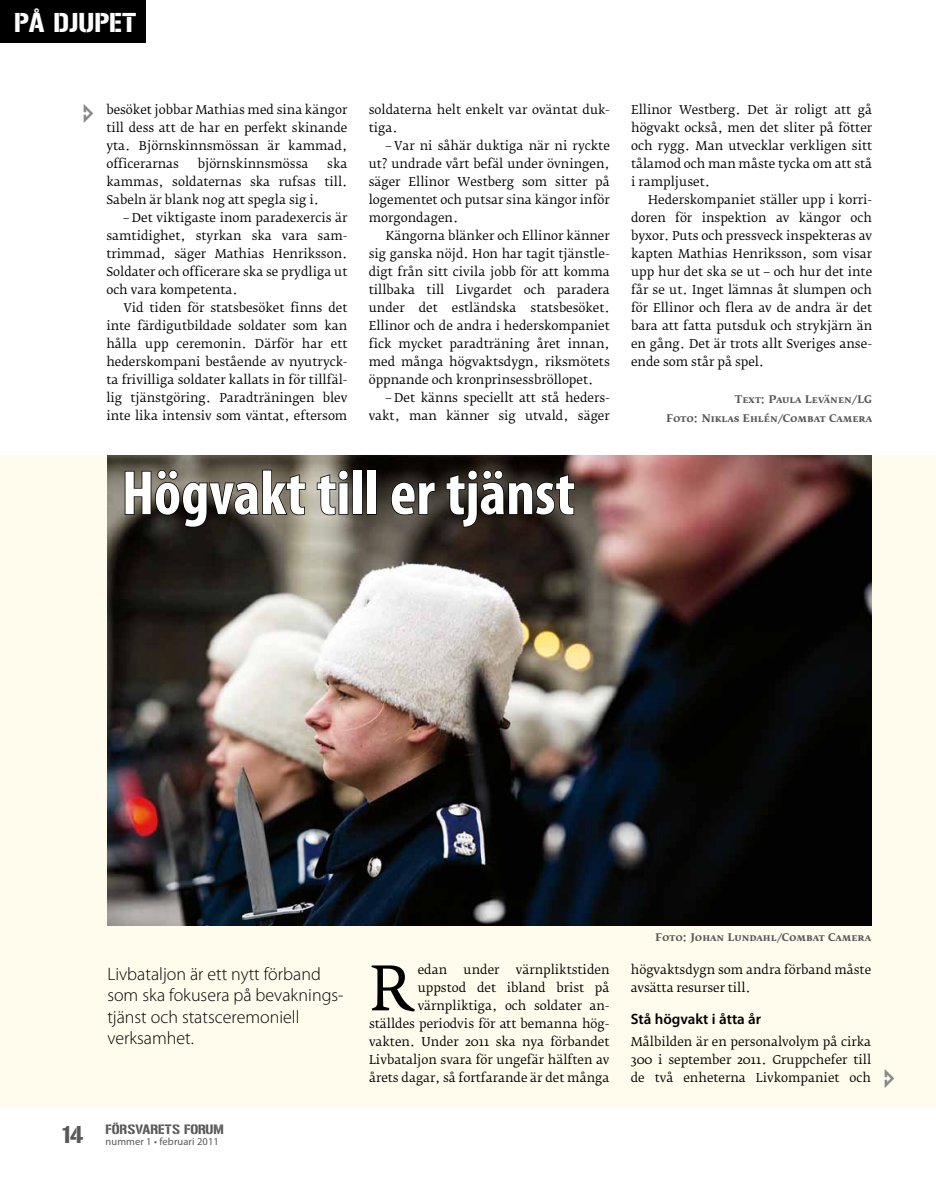
<style>
.page{position:relative;width:936px;height:1191px;background:#fff}
.page>*{position:absolute;margin:0;border:0;box-sizing:border-box;transform-origin:0 0}
.t1{font:700 condensed 63px "Myriad Pro";color:#fff}
.t2{font:60.9px "Fedra Serif B";color:#000}
.t3{font:27px "Gunplay";color:#fff}
.t4{font:24px "Gunplay";color:#58585a}
.t5{font:300 18px/21px "Myriad Pro";color:#000}
.t6{font:600 15px "Myriad Pro";color:#000}
.t7{font:13.5px "Gunplay";color:#58585a}
.t8{font:12px/18px "Fedra Serif B";color:#000;text-align:justify}
.t9{font:10.5px/19.2px "Fedra Serif B Bold SC";color:#58585a;text-align:right}
.t10{font:10.5px "Myriad Pro";letter-spacing:.01em;color:#58585a}
.s1{font-size:11.25px}
</style>
<div class="page">
<div style="left:0;top:455px;width:935px;height:651px;background:#fffced"></div>
<img style="left:108px;top:455px;width:763px;height:471px">
<div style="left:0;top:0;width:145px;height:43px;background:#000"></div>
<svg style="left:124px;top:469px;width:182px;height:59px;background:#544f44"></svg>
<svg style="left:316px;top:469px;width:33px;height:47px;background:#848178"></svg>
<div style="left:352px;top:470px;width:10px;height:45px;border:2px solid #000"></div>
<div style="left:367px;top:470px;width:9px;height:45px;border:2px solid #000"></div>
<svg style="left:390px;top:481px;width:46px;height:35px;background:#37342c"></svg>
<svg style="left:445px;top:469px;width:130px;height:59px;background:#29241e"></svg>
<h3 class="t3" style="left:14px;top:3px;width:124px">PÅ DJUPET</h3>
<p class="t8" style="left:106px;top:101px;width:242px">besöket jobbar Mathias med sina kängor till dess att de har en perfekt skinande yta. Björnskinnsmössan är kammad, officerarnas</p>
<p class="t8" style="left:106px;top:155px;width:242px;text-indent:221px">ska kammas, soldaternas ska rufsas till.<br>Sabeln är blank nog att spegla sig i.</p>
<p class="t8" style="left:106px;top:209px;width:242px;text-indent:17px"><span class="s1">–</span> Det viktigaste inom paradexercis är samtidighet, styrkan ska vara sam&shy;trimmad, säger Mathias Henriksson.<br>Soldater och officerare ska se prydliga ut och vara kompetenta.</p>
<p class="t8" style="left:106px;top:299px;width:242px;text-indent:17px">Vid tiden för statsbesöket finns det inte färdigutbildade soldater som kan hålla upp ceremonin. Därför har ett hederskompani bestående av nyutryck&shy;ta frivilliga soldater kallats in för tillfäl&shy;lig tjänstgöring. Paradträningen blev inte lika intensiv som väntat, eftersom</p>
<p class="t8" style="left:198px;top:155px;width:112px">björnskinnsmössa</p>
<p class="t8" style="left:369px;top:101px;width:242px">soldaterna helt enkelt var oväntat duk&shy;tiga.</p>
<p class="t8" style="left:369px;top:137px;width:242px;text-indent:17px"><span class="s1">–</span> Var ni såhär duktiga när ni ryckte ut? undrade vårt befäl under övningen, säger Ellinor Westberg som sitter på logementet och putsar sina kängor inför morgondagen.</p>
<p class="t8" style="left:369px;top:227px;width:242px;text-indent:17px">Kängorna blänker och Ellinor känner sig ganska nöjd. Hon har tagit tjänstle&shy;digt från sitt civila jobb för att komma tillbaka till Livgardet och paradera under det estländska statsbesöket.<br>Ellinor och de andra i hederskompaniet fick mycket paradträning året innan, med många högvaktsdygn, riksmötets öppnande och kronprinsessbröllopet.</p>
<p class="t8" style="left:369px;top:389px;width:242px;text-align:right"><span class="s1">–</span> Det känns speciellt att stå heders&shy;vakt, man känner sig utvald, säger</p>
<h1 class="t1" style="left:122px;top:454px;width:455px">Högvakt till er tjänst</h1>
<p class="t8" style="left:631px;top:101px;width:242px">Ellinor Westberg. Det är roligt att gå högvakt också, men det sliter på fötter och rygg. Man utvecklar verkligen sitt tålamod och man måste tycka om att stå i rampljuset.</p>
<p class="t8" style="left:631px;top:191px;width:242px;text-indent:17px">Hederskompaniet ställer upp i korri&shy;doren för inspektion av kängor och byxor. Puts och pressveck inspekteras av kapten Mathias Henriksson, som visar upp hur det ska se ut – och hur det inte får se ut. Inget lämnas åt slumpen och för Ellinor och flera av de andra är det bara att fatta putsduk och strykjärn än en gång. Det är trots allt Sveriges anse&shy;ende som står på spel.</p>
<p class="t9" style="left:666px;top:390px;width:207px">Text: Paula Levänen/LG<br>Foto: Niklas Ehlén/Combat Camera</p>
<p class="t9" style="left:655px;top:927px;width:217px">Foto: Johan Lundahl/Combat Camera</p>
<p class="t8" style="left:369px;top:961px;width:242px;text-align:right">värnpliktstiden<br>uppstod det ibland brist på värnpliktiga, och soldater an&shy;ställdes periodvis för att bemanna hög&shy;vakten. Under 2011 ska nya förbandet Livbataljon svara för ungefär hälften av årets dagar, så fortfarande är det många</p>
<p class="t8" style="left:630px;top:961px;width:242px">högvaktsdygn som andra förband måste avsätta resurser till.</p>
<h3 class="t5" style="left:107px;top:964px;width:238px">Livbataljon är ett nytt förband som ska fokusera på bevaknings&shy;tjänst och statsceremoniell verksamhet.</h3>
<h2 class="t2" style="left:369px;top:953px;width:45px">R</h2>
<p class="t8" style="left:417px;top:961px;width:31px">edan</p>
<p class="t8" style="left:463px;top:961px;width:37px">under</p>
<p class="t6" style="left:630px;top:1009px;width:132px">Stå högvakt i åtta år</p>
<p class="t8" style="left:630px;top:1033px;width:242px">Målbilden är en personalvolym på cirka 300 i september 2011. Gruppchefer till de två enheterna Livkompaniet och</p>
<p class="t7" style="left:105px;top:1119px;width:120px">FÖRSVARETS FORUM</p>
<h3 class="t4" style="left:62px;top:1117px;width:23px">14</h3>
<p class="t10" style="left:105px;top:1134px;width:115px">nummer 1 • februari 2011</p>
</div>
